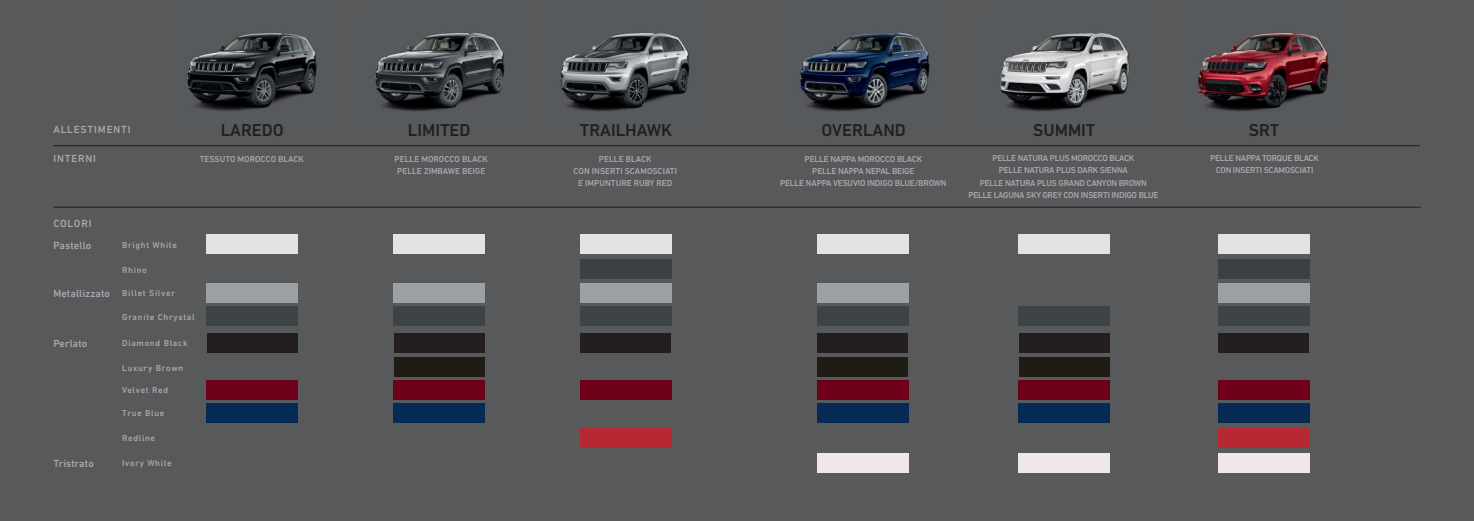
<style>
.page{position:relative;width:1474px;height:521px;background:#fff}
.page>*{position:absolute;margin:0;border:0;box-sizing:border-box;transform-origin:0 0}
.t1{font:500 17.5px "DIN Next LT Pro";color:#231f20}
.t2{font:500 10.5px "DIN Next LT Pro";letter-spacing:.01em;color:#a7a9ac}
.t3{font:500 10.5px "DIN Next LT Pro";letter-spacing:.08em;color:#a7a9ac}
.t4{font:500 8.75px/12.2px "DIN Next LT Pro";letter-spacing:-.02em;color:#a7a9ac;text-align:center}
.t5{font:500 8.75px/12.2px "DIN Next LT Pro";color:#a7a9ac;text-align:center}
.t6{font:500 8.75px "DIN Next LT Pro";letter-spacing:.08em;color:#a7a9ac}
.t7{font:500 8.75px "DIN Next LT Pro";letter-spacing:.075em;color:#a7a9ac}
</style>
<div class="page">
<div style="left:0;top:0;width:1473px;height:521px;background:#58595b"></div>
<img style="left:187px;top:33px;width:130px;height:78px">
<img style="left:375px;top:32px;width:130px;height:79px">
<img style="left:800px;top:32px;width:130px;height:79px">
<img style="left:1000px;top:32px;width:130px;height:79px">
<img style="left:1197px;top:33px;width:132px;height:78px">
<img style="left:560px;top:33px;width:130px;height:78px">
<div style="left:1218px;top:428px;width:91px;height:20px;background:#b82834"></div>
<div style="left:580px;top:428px;width:91px;height:20px;background:#b82834"></div>
<div style="left:207px;top:334px;width:91px;height:19px;background:#231f20"></div>
<div style="left:394px;top:334px;width:90px;height:19px;background:#231f20"></div>
<div style="left:817px;top:334px;width:91px;height:19px;background:#231f20"></div>
<div style="left:1018px;top:334px;width:91px;height:19px;background:#231f20"></div>
<div style="left:1218px;top:334px;width:91px;height:19px;background:#231f20"></div>
<div style="left:580px;top:334px;width:91px;height:19px;background:#231f20"></div>
<div style="left:207px;top:283px;width:91px;height:19px;background:#9ea1a3"></div>
<div style="left:394px;top:283px;width:91px;height:19px;background:#9ea1a3"></div>
<div style="left:1218px;top:283px;width:91px;height:19px;background:#9ea1a3"></div>
<div style="left:580px;top:283px;width:91px;height:19px;background:#9ea1a3"></div>
<div style="left:817px;top:283px;width:91px;height:19px;background:#9ea1a3"></div>
<div style="left:207px;top:306px;width:91px;height:20px;background:#3d4244"></div>
<div style="left:394px;top:306px;width:91px;height:20px;background:#3d4244"></div>
<div style="left:817px;top:306px;width:91px;height:20px;background:#3d4244"></div>
<div style="left:1218px;top:306px;width:91px;height:20px;background:#3d4244"></div>
<div style="left:580px;top:306px;width:91px;height:20px;background:#3d4244"></div>
<div style="left:1018px;top:306px;width:91px;height:20px;background:#3d4244"></div>
<div style="left:207px;top:235px;width:91px;height:19px;background:#e4e3e3"></div>
<div style="left:394px;top:235px;width:91px;height:19px;background:#e4e3e3"></div>
<div style="left:817px;top:235px;width:91px;height:19px;background:#e4e3e3"></div>
<div style="left:1218px;top:235px;width:91px;height:19px;background:#e4e3e3"></div>
<div style="left:580px;top:235px;width:91px;height:19px;background:#e4e3e3"></div>
<div style="left:1018px;top:235px;width:91px;height:19px;background:#e4e3e3"></div>
<div style="left:817px;top:453px;width:91px;height:20px;background:#eee8e8"></div>
<div style="left:1018px;top:453px;width:91px;height:20px;background:#eee8e8"></div>
<div style="left:1218px;top:453px;width:91px;height:20px;background:#eee8e8"></div>
<div style="left:207px;top:380px;width:91px;height:19px;background:#6e0019"></div>
<div style="left:394px;top:380px;width:91px;height:19px;background:#6e0019"></div>
<div style="left:817px;top:380px;width:91px;height:19px;background:#6e0019"></div>
<div style="left:1218px;top:380px;width:91px;height:19px;background:#6e0019"></div>
<div style="left:580px;top:380px;width:91px;height:19px;background:#6e0019"></div>
<div style="left:1018px;top:380px;width:91px;height:19px;background:#6e0019"></div>
<div style="left:207px;top:403px;width:91px;height:20px;background:#052a53"></div>
<div style="left:394px;top:403px;width:91px;height:20px;background:#052a53"></div>
<div style="left:1218px;top:403px;width:91px;height:20px;background:#052a53"></div>
<div style="left:1018px;top:403px;width:91px;height:20px;background:#052a53"></div>
<div style="left:817px;top:403px;width:91px;height:20px;background:#052a53"></div>
<div style="left:1218px;top:260px;width:91px;height:19px;background:#3a4146"></div>
<div style="left:580px;top:260px;width:91px;height:19px;background:#3a4146"></div>
<div style="left:394px;top:357px;width:90px;height:20px;background:#201b15"></div>
<div style="left:817px;top:357px;width:91px;height:20px;background:#201b15"></div>
<div style="left:1018px;top:357px;width:91px;height:20px;background:#201b15"></div>
<hr style="left:53px;top:207px;width:1367px;height:1px;background:#231f20">
<hr style="left:53px;top:145px;width:1366px;height:1px;background:#231f20">
<p class="t3" style="left:53px;top:126px;width:79px">ALLESTIMENTI</p>
<p class="t3" style="left:53px;top:155px;width:44px">INTERNI</p>
<p class="t2" style="left:53px;top:219px;width:40px">COLORI</p>
<p class="t2" style="left:53px;top:241px;width:39px">Pastello</p>
<p class="t6" style="left:122px;top:242px;width:56px">Bright White</p>
<p class="t4" style="left:122px;top:264px;width:26px">Rhino</p>
<h1 class="t1" style="left:221px;top:123px;width:65px">LAREDO</h1>
<h1 class="t1" style="left:579px;top:123px;width:94px">TRAILHAWK</h1>
<h1 class="t1" style="left:1033px;top:123px;width:64px">SUMMIT</h1>
<h1 class="t1" style="left:1248px;top:123px;width:32px">SRT</h1>
<h1 class="t1" style="left:408px;top:123px;width:64px">LIMITED</h1>
<h1 class="t1" style="left:821px;top:123px;width:86px">OVERLAND</h1>
<p class="t5" style="left:200px;top:154px;width:106px">TESSUTO MOROCCO BLACK</p>
<p class="t5" style="left:573px;top:153px;width:105px">PELLE BLACK<br>CON INSERTI SCAMOSCIATI<br>E IMPUNTURE RUBY RED</p>
<p class="t4" style="left:968px;top:153px;width:191px">PELLE NATURA PLUS MOROCCO BLACK<br>PELLE NATURA PLUS DARK SIENNA<br>PELLE NATURA PLUS GRAND CANYON BROWN PELLE LAGUNA SKY GREY CON INSERTI INDIGO BLUE</p>
<p class="t4" style="left:1210px;top:153px;width:110px">PELLE NAPPA TORQUE BLACK<br>CON INSERTI SCAMOSCIATI</p>
<p class="t5" style="left:394px;top:154px;width:95px;text-align:left">PELLE MOROCCO BLACK<br>PELLE ZIMBAWE BEIGE</p>
<p class="t4" style="left:780px;top:154px;width:168px">PELLE NAPPA MOROCCO BLACK<br>PELLE NAPPA NEPAL BEIGE<br>PELLE NAPPA VESUVIO INDIGO BLUE/BROWN</p>
<p class="t2" style="left:53px;top:289px;width:58px">Metallizzato</p>
<p class="t6" style="left:122px;top:290px;width:54px">Billet Silver</p>
<p class="t6" style="left:122px;top:313px;width:74px">Granite Chrystal</p>
<p class="t2" style="left:53px;top:340px;width:36px">Perlato</p>
<p class="t6" style="left:122px;top:340px;width:67px">Diamond Black</p>
<p class="t6" style="left:122px;top:365px;width:63px">Luxury Brown</p>
<p class="t7" style="left:122px;top:387px;width:48px">Velvet Red</p>
<p class="t6" style="left:122px;top:410px;width:44px">True Blue</p>
<p class="t6" style="left:122px;top:435px;width:34px">Redline</p>
<p class="t2" style="left:53px;top:460px;width:42px">Tristrato</p>
<p class="t6" style="left:122px;top:460px;width:51px">Ivory White</p>
</div>
